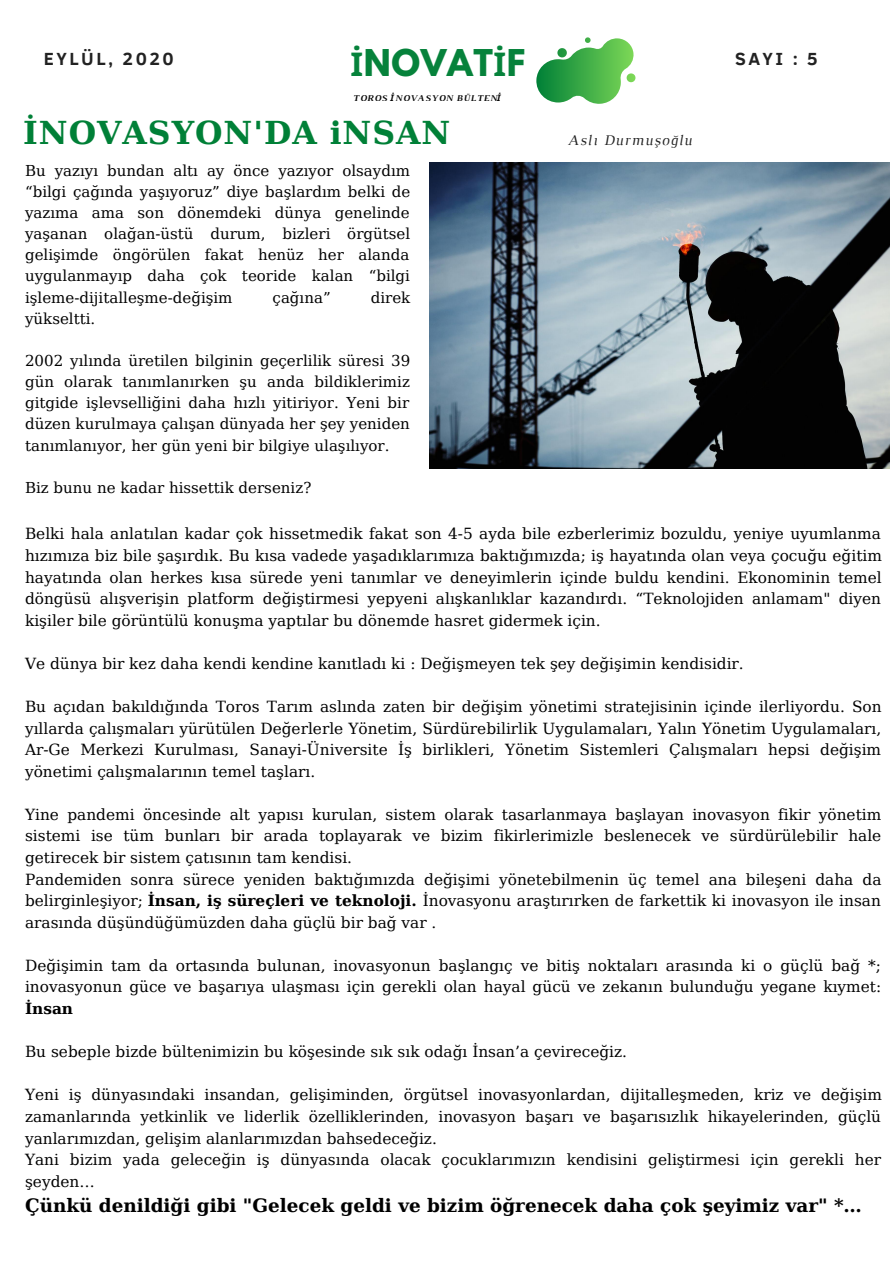
<style>
.page{position:relative;width:894px;height:1264px;background:#fff}
.page>*{position:absolute;margin:0;border:0;box-sizing:border-box;transform-origin:0 0}
.t1{font:700 32.7px "League Spartan";letter-spacing:.02em;color:#008037}
.t2{font:700 31.5px "DejaVu Serif";letter-spacing:.03em;color:#008037}
.t3{font:700 18.45px "DejaVu Serif";color:#000}
.t4{font:700 18px "Clear Sans";letter-spacing:.14em;color:#222}
.t5{font:15.3px/21.6px "DejaVu Serif";color:#000}
.t6{font:700 15.3px "DejaVu Serif";color:#000}
.t7{font:15px/21.1px "DejaVu Serif";color:#000;text-align:justify}
.t8{font:italic 15px "Luthier";letter-spacing:.07em;color:#222}
.t9{font:italic 700 9px "Luthier";letter-spacing:.07em;color:#000}
.s1{font-family:"Noto Sans"}
.s2{font-weight:700}
</style>
<div class="page">
<svg style="left:536px;top:37px;width:99px;height:67px"></svg>
<img style="left:430px;top:162px;width:459px;height:307px">
<h1 class="t1" style="left:350px;top:46px;width:176px"><span class="s1">İ</span>NOVAT<span class="s1">İ</span>F</h1>
<p class="t9" style="left:352px;top:94px;width:150px">TOROS <span class="s1">İ</span>NOVASYON BÜLTEN<span class="s1">İ</span></p>
<p class="t4" style="left:44px;top:45px;width:131px">EYLÜL, 2020</p>
<p class="t4" style="left:734px;top:45px;width:84px">SAYI : 5</p>
<h2 class="t2" style="left:23px;top:114px;width:428px">İNOVASYON'DA iNSAN</h2>
<p class="t7" style="left:25px;top:160px;width:387px">Bu yazıyı bundan altı ay önce yazıyor olsaydım “bilgi çağında yaşıyoruz” diye başlardım belki de yazıma ama son dönemdeki dünya genelinde yaşanan olağan-üstü durum, bizleri örgütsel gelişimde öngörülen fakat henüz her alanda uygulanmayıp daha çok teoride kalan “bilgi işleme-dijitalleşme-değişim</p>
<p class="t7" style="left:272px;top:287px;width:60px">çağına”</p>
<p class="t7" style="left:370px;top:287px;width:41px">direk</p>
<p class="t7" style="left:25px;top:308px;width:72px">yükseltti.</p>
<p class="t7" style="left:25px;top:350px;width:387px">2002 yılında üretilen bilginin geçerlilik süresi 39 gün olarak tanımlanırken şu anda bildiklerimiz gitgide işlevselliğini daha hızlı yitiriyor. Yeni bir düzen kurulmaya çalışan dünyada her şey yeniden tanımlanıyor, her gün yeni bir bilgiye ulaşılıyor.</p>
<p class="t7" style="left:25px;top:477px;width:288px">Biz bunu ne kadar hissettik derseniz?</p>
<p class="t8" style="left:567px;top:135px;width:125px">Aslı Durmuşoğlu</p>
<p class="t5" style="left:25px;top:523px;width:858px;text-align:justify">Belki hala anlatılan kadar çok hissetmedik fakat son 4-5 ayda bile ezberlerimiz bozuldu, yeniye uyumlanma hızımıza biz bile şaşırdık. Bu kısa vadede yaşadıklarımıza baktığımızda; iş hayatında olan veya çocuğu eğitim hayatında olan herkes kısa sürede yeni tanımlar ve deneyimlerin içinde buldu kendini. Ekonominin temel döngüsü alışverişin platform değiştirmesi yepyeni alışkanlıklar kazandırdı. “Teknolojiden anlamam" diyen kişiler bile görüntülü konuşma yaptılar bu dönemde hasret gidermek için.</p>
<p class="t5" style="left:25px;top:652px;width:720px">Ve dünya bir kez daha kendi kendine kanıtladı ki : Değişmeyen tek şey değişimin kendisidir.</p>
<p class="t5" style="left:25px;top:696px;width:857px;text-align:justify">Bu açıdan bakıldığında Toros Tarım aslında zaten bir değişim yönetimi stratejisinin içinde ilerliyordu. Son yıllarda çalışmaları yürütülen Değerlerle Yönetim, Sürdürebilirlik Uygulamaları, Yalın Yönetim Uygulamaları, Ar-Ge Merkezi Kurulması, Sanayi-Üniversite İş birlikleri, Yönetim Sistemleri Çalışmaları hepsi değişim yönetimi çalışmalarının temel taşları.</p>
<p class="t5" style="left:25px;top:803px;width:857px">Yine pandemi öncesinde alt yapısı kurulan, sistem olarak tasarlanmaya başlayan inovasyon fikir yönetim sistemi ise tüm bunları bir arada toplayarak ve bizim fikirlerimizle beslenecek ve sürdürülebilir hale getirecek bir sistem çatısının tam kendisi.<br>Pandemiden sonra sürece yeniden baktığımızda değişimi yönetebilmenin üç temel ana bileşeni daha da belirginleşiyor; <span class="s2">İnsan, iş süreçleri ve teknoloji.</span> İnovasyonu araştırırken de farkettik ki inovasyon ile insan arasında düşündüğümüzden daha güçlü bir bağ var .</p>
<p class="t5" style="left:25px;top:954px;width:857px">Değişimin tam da ortasında bulunan, inovasyonun başlangıç ve bitiş noktaları arasında ki o güçlü bağ *; inovasyonun güce ve başarıya ulaşması için gerekli olan hayal gücü ve zekanın bulunduğu yegane kıymet:</p>
<p class="t6" style="left:25px;top:999px;width:50px">İnsan</p>
<p class="t5" style="left:25px;top:1041px;width:603px">Bu sebeple bizde bültenimizin bu köşesinde sık sık odağı İnsan’a çevireceğiz.</p>
<p class="t5" style="left:25px;top:1084px;width:858px">Yeni iş dünyasındaki insandan, gelişiminden, örgütsel inovasyonlardan, dijitalleşmeden, kriz ve değişim zamanlarında yetkinlik ve liderlik özelliklerinden, inovasyon başarı ve başarısızlık hikayelerinden, güçlü yanlarımızdan, gelişim alanlarımızdan bahsedeceğiz.<br>Yani bizim yada geleceğin iş dünyasında olacak çocuklarımızın kendisini geliştirmesi için gerekli her şeyden…</p>
<p class="t3" style="left:25px;top:1194px;width:838px">Çünkü denildiği gibi "Gelecek geldi ve bizim öğrenecek daha çok şeyimiz var" *…</p>
</div>
